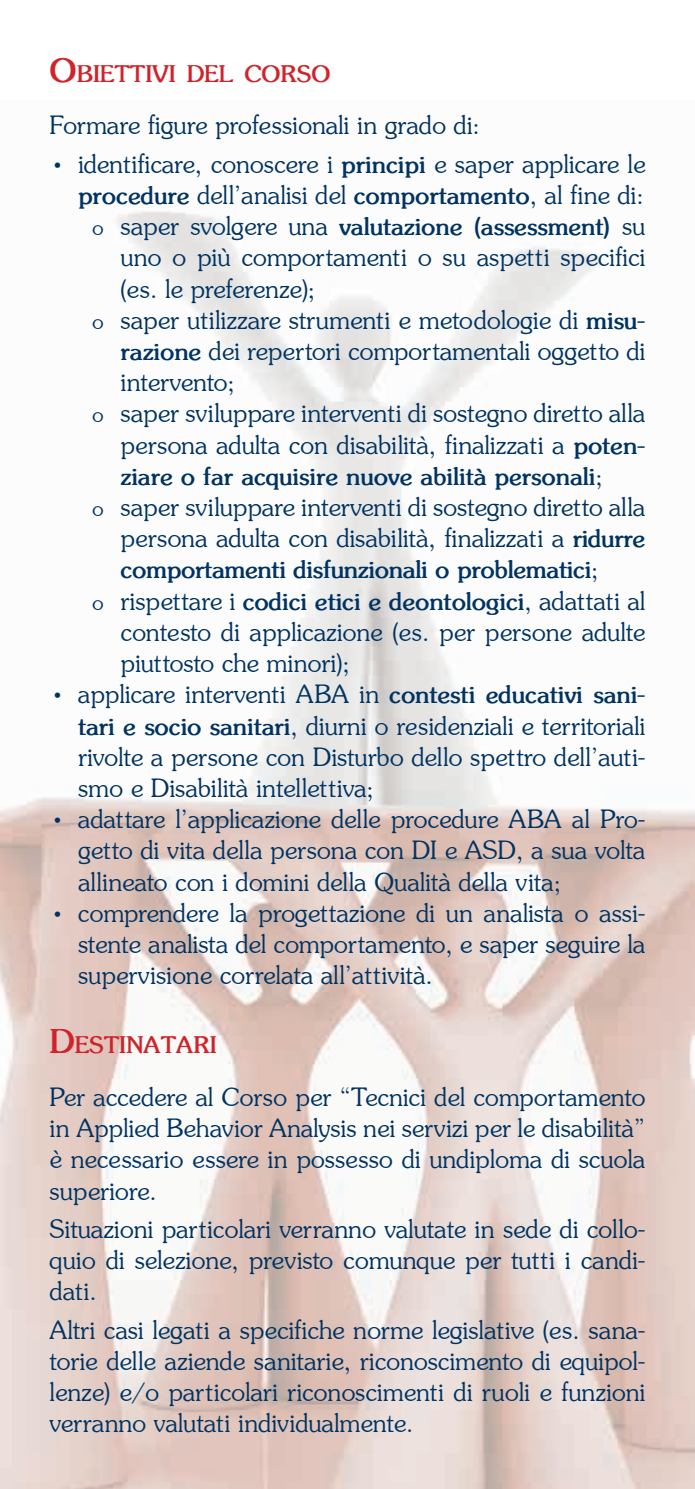
<style>
.page{position:relative;width:695px;height:1489px;background:#fff}
.page>*{position:absolute;margin:0;border:0;box-sizing:border-box;transform-origin:0 0}
.t1{font:27.5px/31.2px "Souvenir";color:#003361;text-align:justify}
.t2{font:700 23.75px/31.2px "Souvenir";color:#003361}
.t3{font:700 22.75px "Souvenir";color:#d1232a}
.s1{font-size:32.5px}
.s2{font-weight:700;font-size:23.75px}
.s3{font-weight:400;font-size:22.5px}
.s4{font-weight:400;font-size:27.5px}
.s5{font-size:22.5px}
</style>
<div class="page">
<img style="left:0;top:211px;width:694px;height:1277px">
<svg style="left:55px;top:692px;width:5px;height:6px"></svg>
<svg style="left:55px;top:817px;width:5px;height:6px"></svg>
<svg style="left:55px;top:911px;width:5px;height:5px"></svg>
<p class="t3" style="left:50px;top:59px;width:282px"><span class="s1">O</span>BIETTIVI DEL CORSO</p>
<p class="t1" style="left:78px;top:107px;width:568px;line-height:38.2px;text-indent:-28px">Formare figure professionali in grado di:<br>identificare, conoscere i <span class="s2">principi</span> e saper applicare le</p>
<p class="t1" style="left:78px;top:180px;width:567px"><span class="s2">procedure</span> dell’analisi del <span class="s2">comportamento</span>, al fine di:</p>
<p class="t2" style="left:92px;top:210px;width:554px"><span class="s3">o</span> <span class="s4">saper svolgere una</span> valutazione (assessment) <span class="s4">su</span></p>
<p class="t1" style="left:120px;top:242px;width:526px">uno o più comportamenti o su aspetti specifici</p>
<p class="t1" style="left:120px;top:273px;width:196px">(es. le preferenze);</p>
<p class="t1" style="left:92px;top:305px;width:554px"><span class="s5">o</span> saper utilizzare strumenti e metodologie di <span class="s2">misu-</span></p>
<p class="t1" style="left:120px;top:336px;width:526px"><span class="s2">razione</span> dei repertori comportamentali oggetto di</p>
<p class="t1" style="left:120px;top:367px;width:116px">intervento;</p>
<p class="t1" style="left:92px;top:398px;width:554px"><span class="s5">o</span> saper sviluppare interventi di sostegno diretto alla</p>
<p class="t1" style="left:120px;top:429px;width:526px">persona adulta con disabilità, finalizzati a <span class="s2">poten-</span></p>
<p class="t2" style="left:120px;top:460px;width:483px">ziare o far acquisire nuove abilità personali<span class="s4">;</span></p>
<p class="t1" style="left:92px;top:492px;width:554px;text-align:right"><span class="s5">o</span> saper sviluppare interventi di sostegno diretto alla persona adulta con disabilità, finalizzati a <span class="s2">ridurre</span></p>
<p class="t2" style="left:92px;top:553px;width:554px;text-indent:28px">comportamenti disfunzionali o problematici<span class="s4">;<br></span><span class="s3">o</span> <span class="s4">rispettare i</span> codici etici e deontologici<span class="s4">, adattati al</span></p>
<p class="t1" style="left:120px;top:617px;width:526px">contesto di applicazione (es. per persone adulte</p>
<p class="t1" style="left:120px;top:648px;width:230px">piuttosto che minori);</p>
<p class="t1" style="left:78px;top:679px;width:568px">applicare interventi ABA in <span class="s2">contesti educativi sani-</span></p>
<p class="t1" style="left:78px;top:710px;width:568px"><span class="s2">tari e socio sanitari</span>, diurni o residenziali e territoriali</p>
<p class="t1" style="left:78px;top:741px;width:568px">rivolte a persone con Disturbo dello spettro dell’auti-</p>
<p class="t1" style="left:78px;top:773px;width:297px">smo e Disabilità intellettiva;</p>
<p class="t1" style="left:78px;top:804px;width:568px">adattare l’applicazione delle procedure ABA al Pro-</p>
<p class="t1" style="left:78px;top:835px;width:568px">getto di vita della persona con DI e ASD, a sua volta</p>
<p class="t1" style="left:78px;top:866px;width:484px">allineato con i domini della Qualità della vita;</p>
<p class="t1" style="left:78px;top:898px;width:568px">comprendere la progettazione di un analista o assi-</p>
<p class="t1" style="left:78px;top:929px;width:568px">stente analista del comportamento, e saper seguire la</p>
<p class="t1" style="left:78px;top:960px;width:356px">supervisione correlata all’attività.</p>
<p class="t3" style="left:50px;top:1030px;width:168px"><span class="s1">D</span>ESTINATARI</p>
<p class="t1" style="left:50px;top:1081px;width:597px">Per accedere al Corso per “Tecnici del comportamento in Applied Behavior Analysis nei servizi per le disabilità” è necessario essere in possesso di undiploma di scuola superiore.</p>
<p class="t1" style="left:50px;top:1213px;width:597px">Situazioni particolari verranno valutate in sede di collo&shy;quio di selezione, previsto comunque per tutti i candi&shy;dati.</p>
<p class="t1" style="left:50px;top:1314px;width:597px">Altri casi legati a specifiche norme legislative (es. sana&shy;torie delle aziende sanitarie, riconoscimento di equipol&shy;lenze) e/o particolari riconoscimenti di ruoli e funzioni verranno valutati individualmente.</p>
</div>
